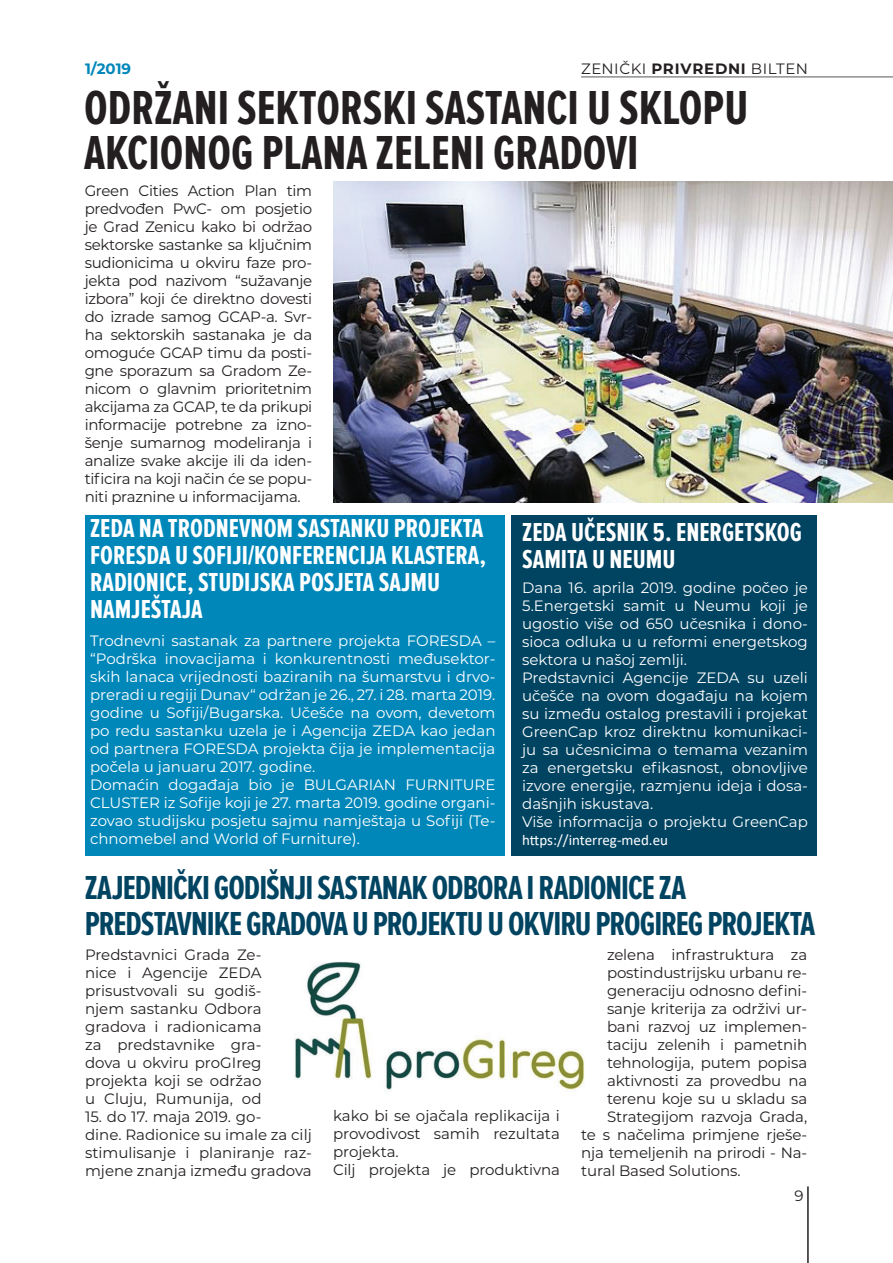
<style>
.page{position:relative;width:893px;height:1263px;background:#fff}
.page>*{position:absolute;margin:0;border:0;box-sizing:border-box;transform-origin:0 0}
.t1{font:700 49.5px/45px "Proxima Nova Ex Cn";color:#231f20}
.t2{font:700 34.5px/36px "Proxima Nova Ex Cn";letter-spacing:-.03em;color:#004462}
.t3{font:700 27px/27px "Proxima Nova Ex Cn";color:#fff}
.t4{font:15px/18px "Montserrat";letter-spacing:-.01em;color:#231f20;text-align:justify}
.t5{font:15px/18px "Montserrat";color:#fff}
.t6{font:15px "Calibri";color:#fff}
.t7{font:15px "Montserrat";letter-spacing:.03em;color:#231f20}
.t8{font:700 15px "Montserrat";color:#0087ba}
.s1{font-weight:700}
</style>
<div class="page">
<div style="left:85px;top:516px;width:419px;height:340px;background:#0087ba"></div>
<div style="left:511px;top:516px;width:305px;height:340px;background:#004462"></div>
<img style="left:333px;top:182px;width:560px;height:320px">
<img style="left:294px;top:961px;width:291px;height:131px">
<hr style="left:807px;top:1186px;width:2px;height:77px;background:#231f20">
<hr style="left:581px;top:77px;width:312px;height:1px;background:#57585a">
<p class="t8" style="left:85px;top:58px;width:48px">1/2019</p>
<p class="t7" style="left:581px;top:59px;width:228px">ZENIČKI <span class="s1">PRIVREDNI</span> BILTEN</p>
<h1 class="t1" style="left:84px;top:87px;width:665px">ODRŽANI SEKTORSKI SASTANCI U SKLOPU<br>AKCIONOG PLANA ZELENI GRADOVI</h1>
<p class="t4" style="left:85px;top:182px;width:229px">Green Cities Action Plan tim predvođen PwC- om posjetio je Grad Zenicu kako bi održao sektorske sastanke sa ključnim sudionicima u okviru faze pro&shy;jekta pod nazivom “sužavanje izbora” koji će direktno dovesti do izrade samog GCAP-a. Svr&shy;ha sektorskih sastanaka je da omoguće GCAP timu da posti&shy;gne sporazum sa Gradom Ze&shy;nicom o glavnim prioritetnim akcijama za GCAP, te da prikupi informacije potrebne za izno&shy;šenje sumarnog modeliranja i analize svake akcije ili da iden&shy;tificira na koji način će se popu&shy;niti praznine u informacijama.</p>
<h3 class="t3" style="left:90px;top:515px;width:397px">ZEDA NA TRODNEVNOM SASTANKU PROJEKTA<br>FORESDA U SOFIJI/KONFERENCIJA KLASTERA,<br>RADIONICE, STUDIJSKA POSJETA SAJMU<br>NAMJEŠTAJA</h3>
<p class="t5" style="left:90px;top:631px;width:407px">Trodnevni sastanak za partnere projekta FORESDA – “Podrška inovacijama i konkurentnosti međusektor&shy;skih lanaca vrijednosti baziranih na šumarstvu i drvo&shy;preradi u regiji Dunav“ održan je 26., 27. i 28. marta 2019. godine u Sofiji/Bugarska. Učešće na ovom, devetom po redu sastanku uzela je i Agencija ZEDA kao jedan od partnera FORESDA projekta čija je implementacija počela u januaru 2017. godine.<br>Domaćin događaja bio je BULGARIAN FURNITURE CLUSTER iz Sofije koji je 27. marta 2019. godine organi&shy;zovao studijsku posjetu sajmu namještaja u Sofiji (Te&shy;chnomebel and World of Furniture).</p>
<h3 class="t3" style="left:522px;top:520px;width:281px">ZEDA UČESNIK 5. ENERGETSKOG<br>SAMITA U NEUMU</h3>
<p class="t5" style="left:522px;top:578px;width:287px">Dana 16. aprila 2019. godine počeo je 5.Energetski samit u Neumu koji je ugostio više od 650 učesnika i dono&shy;sioca odluka u u reformi energetskog sektora u našoj zemlji.<br>Predstavnici Agencije ZEDA su uzeli učešće na ovom događaju na kojem su između ostalog prestavili i projekat GreenCap kroz direktnu komunikaci&shy;ju sa učesnicima o temama vezanim za energetsku efikasnost, obnovljive izvore energije, razmjenu ideja i dosa&shy;dašnjih iskustava.<br>Više informacija o projektu GreenCap</p>
<p class="t6" style="left:522px;top:829px;width:147px">https://interreg-med.eu</p>
<h2 class="t2" style="left:85px;top:871px;width:732px">ZAJEDNIČKI GODIŠNJI SASTANAK ODBORA I RADIONICE ZA<br>PREDSTAVNIKE GRADOVA U PROJEKTU U OKVIRU PROGIREG PROJEKTA</h2>
<p class="t4" style="left:85px;top:945px;width:178px">Predstavnici Grada Ze&shy;nice i Agencije ZEDA prisustvovali su godiš&shy;njem sastanku Odbora gradova i radionicama za predstavnike gra&shy;dova u okviru proGIreg projekta koji se održao u Cluju, Rumunija, od</p>
<p class="t4" style="left:85px;top:1107px;width:228px;text-align:left">15. do 17. maja 2019. go-<br>dine. Radionice su imale za cilj stimulisanje i planiranje raz&shy;mjene znanja između gradova</p>
<p class="t4" style="left:333px;top:1106px;width:228px;text-align:left">kako bi se ojačala replikacija i provodivost samih rezultata projekta.<br>Cilj projekta je produktivna</p>
<p class="t4" style="left:607px;top:945px;width:202px">zelena infrastruktura za</p>
<p class="t4" style="left:607px;top:963px;width:202px">postindustrijsku urbanu re-</p>
<p class="t4" style="left:607px;top:981px;width:202px">generaciju odnosno defini-</p>
<p class="t4" style="left:607px;top:999px;width:202px">sanje kriterija za održivi ur-</p>
<p class="t4" style="left:607px;top:1017px;width:202px">bani razvoj uz implemen-</p>
<p class="t4" style="left:607px;top:1035px;width:202px">taciju zelenih i pametnih</p>
<p class="t4" style="left:607px;top:1053px;width:202px">tehnologija, putem popisa</p>
<p class="t4" style="left:607px;top:1071px;width:202px">aktivnosti za provedbu na</p>
<p class="t4" style="left:607px;top:1089px;width:202px">terenu koje su u skladu sa</p>
<p class="t4" style="left:607px;top:1107px;width:202px">Strategijom razvoja Grada,</p>
<p class="t4" style="left:581px;top:1125px;width:228px">te s načelima primjene rješe-</p>
<p class="t4" style="left:581px;top:1143px;width:228px">nja temeljenih na prirodi - Na-</p>
<p class="t4" style="left:581px;top:1161px;width:161px">tural Based Solutions.</p>
<p class="t4" style="left:794px;top:1186px;width:11px">9</p>
</div>
